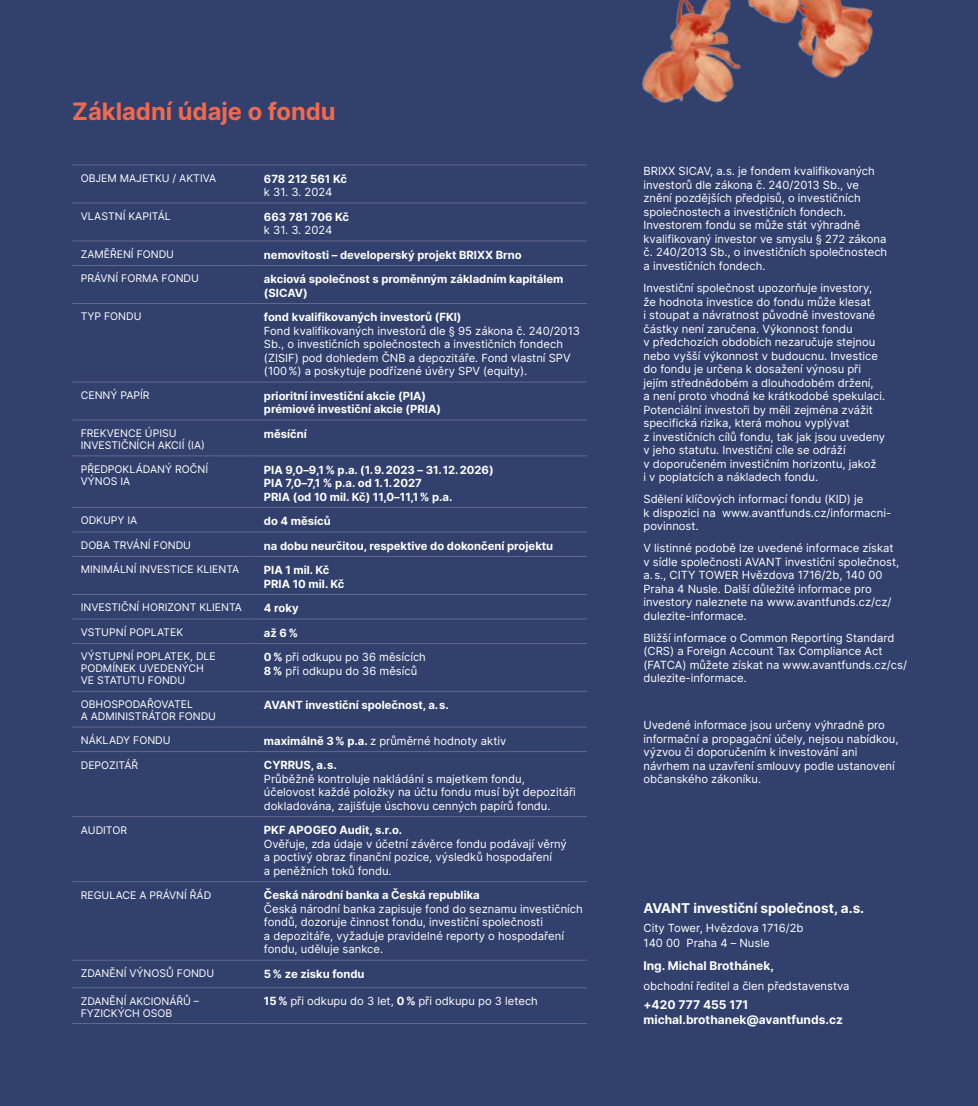
<style>
.page{position:relative;width:978px;height:1106px;background:#32406d}
.page>*{position:absolute;margin:0;border:0;box-sizing:border-box;transform-origin:0 0}
.t1{font:700 24px "Inter";color:#f26a4e}
.t2{font:700 13.5px "Inter";color:#fff}
.t3{font:700 12px/15px "Inter";color:#fff}
.t4{font:11.25px/13.5px "Inter";color:#fff}
.t5{font:700 11.25px/13.5px "Inter";color:#fff}
.t6{font:10.5px/12px "Inter";color:#fff}
.s1{font-weight:700}
</style>
<div class="page">
<hr style="left:72px;top:164px;width:183px;height:1px;background:#65678a">
<hr style="left:255px;top:164px;width:332px;height:1px;background:#65678a">
<hr style="left:72px;top:202px;width:183px;height:1px;background:#65678a">
<hr style="left:255px;top:202px;width:332px;height:1px;background:#65678a">
<hr style="left:72px;top:240px;width:183px;height:1px;background:#65678a">
<hr style="left:255px;top:240px;width:332px;height:1px;background:#65678a">
<hr style="left:72px;top:265px;width:183px;height:1px;background:#65678a">
<hr style="left:255px;top:265px;width:332px;height:1px;background:#65678a">
<hr style="left:72px;top:303px;width:183px;height:1px;background:#65678a">
<hr style="left:255px;top:303px;width:332px;height:1px;background:#65678a">
<hr style="left:72px;top:382px;width:183px;height:1px;background:#65678a">
<hr style="left:255px;top:382px;width:332px;height:1px;background:#65678a">
<hr style="left:72px;top:420px;width:183px;height:1px;background:#65678a">
<hr style="left:255px;top:420px;width:332px;height:1px;background:#65678a">
<hr style="left:72px;top:455px;width:183px;height:1px;background:#65678a">
<hr style="left:255px;top:455px;width:332px;height:1px;background:#65678a">
<hr style="left:72px;top:507px;width:183px;height:1px;background:#65678a">
<hr style="left:255px;top:507px;width:332px;height:1px;background:#65678a">
<hr style="left:72px;top:531px;width:183px;height:1px;background:#65678a">
<hr style="left:255px;top:531px;width:332px;height:1px;background:#65678a">
<hr style="left:72px;top:556px;width:183px;height:1px;background:#65678a">
<hr style="left:255px;top:556px;width:332px;height:1px;background:#65678a">
<hr style="left:72px;top:594px;width:183px;height:1px;background:#65678a">
<hr style="left:255px;top:594px;width:332px;height:1px;background:#65678a">
<hr style="left:72px;top:618px;width:183px;height:1px;background:#65678a">
<hr style="left:255px;top:618px;width:332px;height:1px;background:#65678a">
<hr style="left:72px;top:643px;width:183px;height:1px;background:#65678a">
<hr style="left:255px;top:643px;width:332px;height:1px;background:#65678a">
<hr style="left:72px;top:691px;width:183px;height:1px;background:#65678a">
<hr style="left:255px;top:691px;width:332px;height:1px;background:#65678a">
<hr style="left:72px;top:726px;width:183px;height:1px;background:#65678a">
<hr style="left:255px;top:726px;width:332px;height:1px;background:#65678a">
<hr style="left:72px;top:751px;width:183px;height:1px;background:#65678a">
<hr style="left:255px;top:751px;width:332px;height:1px;background:#65678a">
<hr style="left:72px;top:816px;width:183px;height:1px;background:#65678a">
<hr style="left:255px;top:816px;width:332px;height:1px;background:#65678a">
<hr style="left:72px;top:881px;width:183px;height:1px;background:#65678a">
<hr style="left:255px;top:881px;width:332px;height:1px;background:#65678a">
<hr style="left:72px;top:959px;width:183px;height:1px;background:#65678a">
<hr style="left:255px;top:959px;width:332px;height:1px;background:#65678a">
<hr style="left:72px;top:987px;width:183px;height:1px;background:#65678a">
<hr style="left:255px;top:987px;width:332px;height:1px;background:#65678a">
<hr style="left:72px;top:1023px;width:183px;height:1px;background:#65678a">
<hr style="left:255px;top:1023px;width:332px;height:1px;background:#65678a">
<img style="left:642px;top:0;width:231px;height:103px">
<h1 class="t1" style="left:72px;top:94px;width:265px">Základní údaje o fondu</h1>
<p class="t6" style="left:81px;top:172px;width:137px">OBJEM MAJETKU / AKTIVA</p>
<p class="t5" style="left:264px;top:171px;width:84px">678 212 561 Kč</p>
<p class="t4" style="left:264px;top:185px;width:70px">k 31. 3. 2024</p>
<p class="t6" style="left:81px;top:210px;width:91px">VLASTNÍ KAPITÁL</p>
<p class="t5" style="left:264px;top:209px;width:87px">663 781 706 Kč</p>
<p class="t4" style="left:264px;top:223px;width:70px">k 31. 3. 2024</p>
<p class="t6" style="left:81px;top:248px;width:95px">ZAMĚŘENÍ FONDU</p>
<p class="t5" style="left:264px;top:247px;width:259px">nemovitosti – developerský projekt BRIXX Brno</p>
<p class="t6" style="left:81px;top:272px;width:120px">PRÁVNÍ FORMA FONDU</p>
<p class="t5" style="left:264px;top:272px;width:301px">akciová společnost s proměnným základním kapitálem (SICAV)</p>
<p class="t6" style="left:81px;top:310px;width:62px">TYP FONDU</p>
<p class="t5" style="left:264px;top:310px;width:199px">fond kvalifikovaných investorů (FKI)</p>
<p class="t4" style="left:264px;top:323px;width:318px">Fond kvalifikovaných investorů dle § 95 zákona č. 240/2013<br>Sb., o investičních společnostech a investičních fondech (ZISIF) pod dohledem ČNB a depozitáře. Fond vlastní SPV (100 %) a poskytuje podřízené úvěry SPV (equity).</p>
<p class="t6" style="left:81px;top:389px;width:70px">CENNÝ PAPÍR</p>
<p class="t5" style="left:264px;top:388px;width:179px">prioritní investiční akcie (PIA) prémiové investiční akcie (PRIA)</p>
<p class="t6" style="left:81px;top:427px;width:126px">FREKVENCE ÚPISU<br>INVESTIČNÍCH AKCIÍ (IA)</p>
<p class="t5" style="left:264px;top:427px;width:45px">měsíční</p>
<p class="t6" style="left:81px;top:463px;width:129px">PŘEDPOKLÁDANÝ ROČNÍ<br>VÝNOS IA</p>
<p class="t5" style="left:264px;top:462px;width:231px">PIA 9,0–9,1% p.a. (1.9.2023 – 31.12.2026)<br>PIA 7,0–7,1 % p.a. od 1.1.2027<br>PRIA (od 10 mil. Kč) 11,0–11,1% p.a.</p>
<p class="t6" style="left:81px;top:514px;width:58px">ODKUPY IA</p>
<p class="t5" style="left:264px;top:514px;width:68px">do 4 měsíců</p>
<p class="t6" style="left:81px;top:539px;width:112px">DOBA TRVÁNÍ FONDU</p>
<p class="t5" style="left:264px;top:538px;width:291px">na dobu neurčitou, respektive do dokončení projektu</p>
<p class="t6" style="left:81px;top:563px;width:160px">MINIMÁLNÍ INVESTICE KLIENTA</p>
<p class="t5" style="left:264px;top:563px;width:82px">PIA 1 mil. Kč<br>PRIA 10 mil. Kč</p>
<p class="t6" style="left:81px;top:601px;width:163px">INVESTIČNÍ HORIZONT KLIENTA</p>
<p class="t5" style="left:264px;top:601px;width:36px">4 roky</p>
<p class="t6" style="left:81px;top:626px;width:104px">VSTUPNÍ POPLATEK</p>
<p class="t5" style="left:264px;top:625px;width:36px">až 6%</p>
<p class="t6" style="left:81px;top:650px;width:137px">VÝSTUPNÍ POPLATEK, DLE<br>PODMÍNEK UVEDENÝCH<br>VE STATUTU FONDU</p>
<p class="t4" style="left:264px;top:650px;width:164px"><span class="s1">0%</span> při odkupu po 36 měsících<br><span class="s1">8%</span> při odkupu do 36 měsíců</p>
<p class="t6" style="left:81px;top:698px;width:137px">OBHOSPODAŘOVATEL<br>A ADMINISTRÁTOR FONDU</p>
<p class="t5" style="left:264px;top:698px;width:186px">AVANT investiční společnost, a. s.</p>
<p class="t6" style="left:81px;top:734px;width:91px">NÁKLADY FONDU</p>
<p class="t4" style="left:264px;top:733px;width:244px"><span class="s1">maximálně 3% p.a.</span> z průměrné hodnoty aktiv</p>
<p class="t6" style="left:81px;top:758px;width:59px">DEPOZITÁŘ</p>
<p class="t5" style="left:264px;top:758px;width:75px">CYRRUS, a. s.</p>
<p class="t4" style="left:264px;top:771px;width:314px">Průběžně kontroluje nakládání s majetkem fondu, účelovost každé položky na účtu fondu musí být depozitáři dokladována, zajišťuje úschovu cenných papírů fondu.</p>
<p class="t6" style="left:81px;top:823px;width:48px">AUDITOR</p>
<p class="t5" style="left:264px;top:823px;width:140px">PKF APOGEO Audit, s.r.o.</p>
<p class="t4" style="left:264px;top:836px;width:304px">Ověřuje, zda údaje v účetní závěrce fondu podávají věrný a poctivý obraz finanční pozice, výsledků hospodaření<br>a peněžních toků fondu.</p>
<p class="t6" style="left:81px;top:888px;width:132px">REGULACE A PRÁVNÍ ŘÁD</p>
<p class="t5" style="left:264px;top:888px;width:217px">Česká národní banka a Česká republika</p>
<p class="t4" style="left:264px;top:901px;width:320px">Česká národní banka zapisuje fond do seznamu investičních fondů, dozoruje činnost fondu, investiční společnosti<br>a depozitáře, vyžaduje pravidelné reporty o hospodaření fondu, uděluje sankce.</p>
<p class="t6" style="left:81px;top:967px;width:135px">ZDANĚNÍ VÝNOSŮ FONDU</p>
<p class="t5" style="left:264px;top:966px;width:102px">5% ze zisku fondu</p>
<p class="t6" style="left:81px;top:994px;width:120px">ZDANĚNÍ AKCIONÁŘŮ –<br>FYZICKÝCH OSOB</p>
<p class="t4" style="left:264px;top:994px;width:276px"><span class="s1">15%</span> při odkupu do 3 let, <span class="s1">0%</span> při odkupu po 3 letech</p>
<p class="t4" style="left:643px;top:164px;width:245px">BRIXX SICAV, a.s. je fondem kvalifikovaných investorů dle zákona č. 240/2013 Sb., ve znění pozdějších předpisů, o investičních společnostech a investičních fondech.<br>Investorem fondu se může stát výhradně kvalifikovaný investor ve smyslu § 272 zákona č. 240/2013 Sb., o investičních společnostech a investičních fondech.</p>
<p class="t4" style="left:643px;top:281px;width:243px">Investiční společnost upozorňuje investory, že hodnota investice do fondu může klesat<br>i stoupat a návratnost původně investované částky není zaručena. Výkonnost fondu<br>v předchozích obdobích nezaručuje stejnou nebo vyšší výkonnost v budoucnu. Investice do fondu je určena k dosažení výnosu při jejím střednědobém a dlouhodobém držení,<br>a není proto vhodná ke krátkodobé spekulaci.<br>Potenciální investoři by měli zejména zvážit specifická rizika, která mohou vyplývat<br>z investičních cílů fondu, tak jak jsou uvedeny v jeho statutu. Investiční cíle se odráží<br>v doporučeném investičním horizontu, jakož<br>i v poplatcích a nákladech fondu.</p>
<p class="t4" style="left:643px;top:492px;width:249px">Sdělení klíčových informací fondu (KID) je<br>k dispozici na www.avantfunds.cz/informacni&shy;povinnost.</p>
<p class="t4" style="left:643px;top:541px;width:257px">V listinné podobě lze uvedené informace získat v sídle společnosti AVANT investiční společnost, a.s., CITY TOWER Hvězdova 1716/2b, 140 00<br>Praha 4 Nusle. Další důležité informace pro investory naleznete na www.avantfunds.cz/cz/ dulezite-informace.</p>
<p class="t4" style="left:643px;top:630px;width:265px">Bližší informace o Common Reporting Standard (CRS) a Foreign Account Tax Compliance Act (FATCA) můžete získat na www.avantfunds.cz/cs/ dulezite-informace.</p>
<p class="t4" style="left:643px;top:718px;width:257px">Uvedené informace jsou určeny výhradně pro informační a propagační účely, nejsou nabídkou, výzvou či doporučením k investování ani návrhem na uzavření smlouvy podle ustanovení občanského zákoníku.</p>
<p class="t2" style="left:643px;top:897px;width:222px">AVANT investiční společnost, a.s.</p>
<p class="t4" style="left:643px;top:920px;width:162px;line-height:15px">City Tower, Hvězdova 1716/2b<br>140 00 Praha 4 – Nusle</p>
<p class="t3" style="left:643px;top:958px;width:132px">Ing. Michal Brothánek,</p>
<p class="t4" style="left:643px;top:978px;width:208px">obchodní ředitel a člen představenstva</p>
<p class="t3" style="left:643px;top:996px;width:201px">+420 777 455 171 michal.brothanek@avantfunds.cz</p>
</div>
